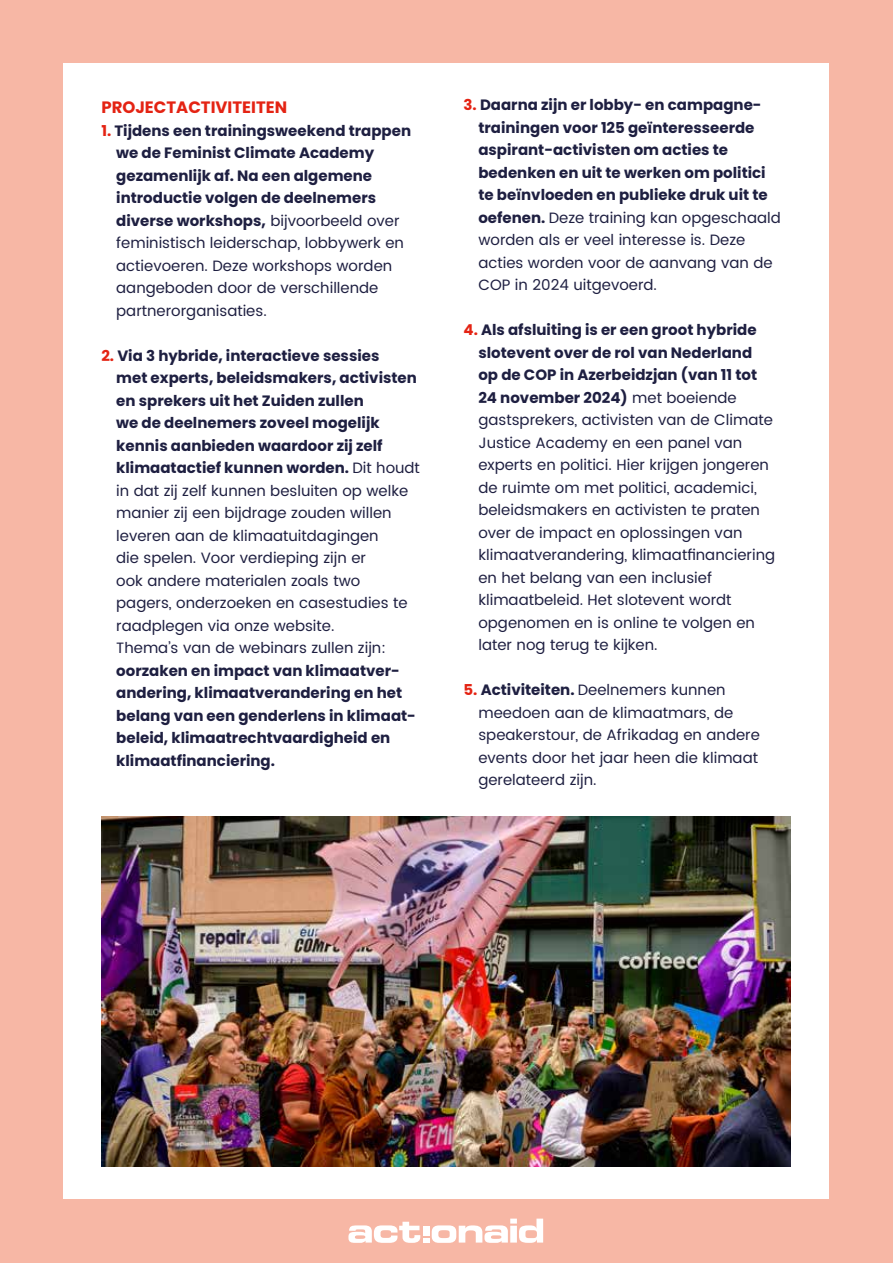
<style>
.page{position:relative;width:893px;height:1263px;background:#f7b7a5}
.page>*{position:absolute;margin:0;border:0;box-sizing:border-box;transform-origin:0 0}
.t1{font:700 16.5px "Poppins";color:#e42313}
.t2{font:15px/22.5px "Poppins";color:#1e1f41}
.t3{font:700 15px/22.5px "Poppins";color:#1e1f41}
.s1{color:#e42313}
.s2{font-weight:400}
.s3{font-weight:700;color:#e42313}
.s4{font-weight:700}
</style>
<div class="page">
<div style="left:64px;top:64px;width:765px;height:1135px;background:#fff"></div>
<img style="left:101px;top:816px;width:689px;height:350px">
<svg style="left:348px;top:1218px;width:195px;height:25px"></svg>
<p class="t1" style="left:101px;top:98px;width:187px">PROJECTACTIVITEITEN</p>
<p class="t3" style="left:116px;top:119px;width:296px;text-indent:-15px"><span class="s1">1.</span> Tijdens een trainingsweekend trappen we de Feminist Climate Academy gezamenlijk af. Na een algemene introductie volgen de deelnemers diverse workshops, <span class="s2">bijvoorbeeld over feministisch leiderschap, lobbywerk en actievoeren. Deze workshops worden aangeboden door de verschillende partnerorganisaties.</span></p>
<p class="t2" style="left:116px;top:344px;width:305px;text-indent:-15px"><span class="s3">2.</span> <span class="s4">Via 3 hybride, interactieve sessies<br>met experts, beleidsmakers, activisten en sprekers uit het Zuiden zullen<br>we de deelnemers zoveel mogelijk kennis aanbieden waardoor zij zelf klimaatactief kunnen worden.</span> Dit houdt in dat zij zelf kunnen besluiten op welke manier zij een bijdrage zouden willen leveren aan de klimaatuitdagingen<br>die spelen. Voor verdieping zijn er<br>ook andere materialen zoals two<br>pagers, onderzoeken en casestudies te raadplegen via onze website.<br>Thema’s van de webinars zullen zijn:</p>
<p class="t3" style="left:116px;top:659px;width:299px">oorzaken en impact van klimaatver&shy;andering, klimaatverandering en het belang van een genderlens in klimaat&shy;beleid, klimaatrechtvaardigheid en klimaatfinanciering.</p>
<p class="t3" style="left:478px;top:94px;width:304px;text-indent:-15px"><span class="s1">3.</span> Daarna zijn er lobby- en campagne&shy;trainingen voor 125 geïnteresseerde aspirant-activisten om acties te bedenken en uit te werken om politici te beïnvloeden en publieke druk uit te oefenen. <span class="s2">Deze training kan opgeschaald worden als er veel interesse is. Deze acties worden voor de aanvang van de COP in 2024 uitgevoerd.</span></p>
<p class="t2" style="left:478px;top:319px;width:298px;text-indent:-15px"><span class="s3">4.</span> <span class="s4">Als afsluiting is er een groot hybride slotevent over de rol van Nederland op de COP in Azerbeidzjan (van 11 tot 24 november 2024)</span> met boeiende gastsprekers, activisten van de Climate Justice Academy en een panel van experts en politici. Hier krijgen jongeren de ruimte om met politici, academici, beleidsmakers en activisten te praten over de impact en oplossingen van klimaatverandering, klimaatfinanciering en het belang van een inclusief klimaatbeleid. Het slotevent wordt opgenomen en is online te volgen en later nog terug te kijken.</p>
<p class="t2" style="left:478px;top:679px;width:283px;text-indent:-15px"><span class="s3">5.</span> <span class="s4">Activiteiten.</span> Deelnemers kunnen meedoen aan de klimaatmars, de speakerstour, de Afrikadag en andere events door het jaar heen die klimaat gerelateerd zijn.</p>
</div>
